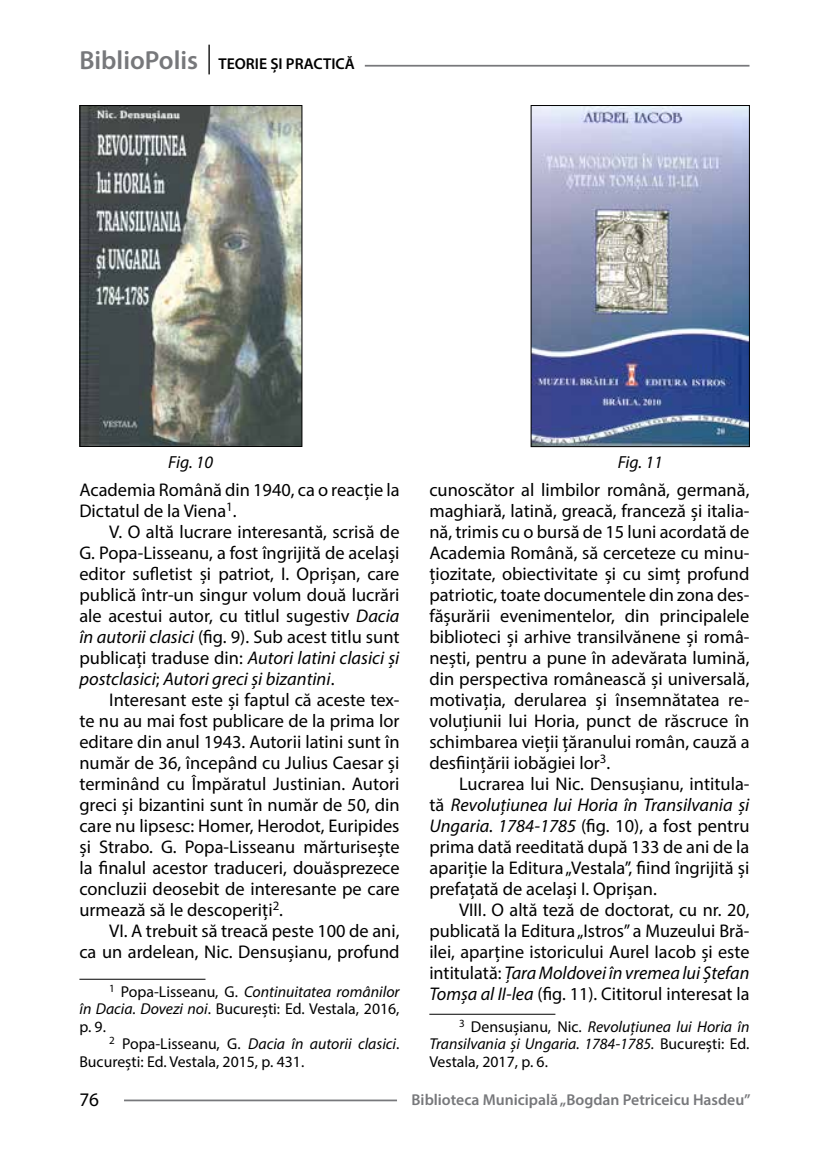
<style>
.page{position:relative;width:819px;height:1166px;background:#fff}
.page>*{position:absolute;margin:0;border:0;box-sizing:border-box;transform-origin:0 0}
.t1{font:19.25px "Myriad Pro";color:#000}
.t2{font:18.38px/21px "Myriad Pro";color:#000;text-align:justify}
.t3{font:italic 17.5px "Myriad Pro";color:#000}
.t4{font:15.75px/17.5px "Myriad Pro";color:#000;text-align:justify}
.t5{font:italic 15.75px/17.5px "Myriad Pro";color:#000;text-align:justify}
.t6{font:600 15.75px "Myriad Pro";color:#77787b}
.t7{font:600 15.75px "Myriad Pro";color:#000}
.s1{font-size:26.25px;color:#77787b}
.s2{font-style:italic}
.s3{font-style:normal}
</style>
<div class="page">
<hr style="left:124px;top:1099px;width:273px;height:2px;background:#77787b">
<hr style="left:208px;top:45px;width:2px;height:29px;background:#000">
<hr style="left:365px;top:65px;width:384px;height:2px;background:#77787b">
<hr style="left:79px;top:979px;width:126px;height:1px;background:#000">
<hr style="left:429px;top:1014px;width:126px;height:1px;background:#000">
<img style="left:82px;top:107px;width:218px;height:337px">
<div style="left:80px;top:105px;width:222px;height:341px;border:1px solid #000"></div>
<img style="left:533px;top:107px;width:214px;height:338px">
<div style="left:531px;top:105px;width:218px;height:342px;border:1px solid #000"></div>
<p class="t7" style="left:79px;top:54px;width:277px"><span class="s1">BiblioPolis</span> TEORIE ȘI PRACTICĂ</p>
<p class="t3" style="left:168px;top:452px;width:46px">Fig. 10</p>
<p class="t3" style="left:617px;top:452px;width:46px">Fig. 11</p>
<p class="t2" style="left:79px;top:479px;width:322px">Academia Română din 1940, ca o reacție la<br>Dictatul de la Viena<sup>1</sup>.</p>
<p class="t2" style="left:79px;top:521px;width:322px;text-indent:30px">V. O altă lucrare interesantă, scrisă de G. Popa-Lisseanu, a fost îngrijită de același editor sufletist și patriot, I. Oprișan, care publică într-un singur volum două lucrări ale acestui autor, cu titlul sugestiv <span class="s2">Dacia în autorii clasici</span> (fig. 9). Sub acest titlu sunt publicați traduse din: <span class="s2">Autori latini clasici și postclasici</span>; <span class="s2">Autori greci și bizantini</span>.</p>
<p class="t2" style="left:79px;top:689px;width:322px;text-indent:30px">Interesant este și faptul că aceste tex&shy;te nu au mai fost publicare de la prima lor editare din anul 1943. Autorii latini sunt în număr de 36, începând cu Julius Caesar și terminând cu Împăratul Justinian. Autori greci și bizantini sunt în număr de 50, din care nu lipsesc: Homer, Herodot, Euripides și Strabo. G. Popa-Lisseanu mărturisește la finalul acestor traduceri, douăsprezece concluzii deosebit de interesante pe care urmează să le descoperiți<sup>2</sup>.</p>
<p class="t2" style="left:79px;top:920px;width:321px;text-align:right">VI. A trebuit să treacă peste 100 de ani,<br>ca un ardelean, Nic. Densușianu, profund</p>
<p class="t4" style="left:79px;top:982px;width:321px;text-indent:30px"><sup>1</sup> Popa-Lisseanu, G. <span class="s2">Continuitatea românilor în Dacia. Dovezi noi</span>. București: Ed. Vestala, 2016, p. 9.</p>
<p class="t4" style="left:79px;top:1035px;width:321px;text-indent:30px"><sup>2</sup> Popa-Lisseanu, G. <span class="s2">Dacia în autorii clasici</span>.<br>București: Ed. Vestala, 2015, p. 431.</p>
<p class="t2" style="left:429px;top:479px;width:322px">cunoscător al limbilor română, germană, maghiară, latină, greacă, franceză și italia&shy;nă, trimis cu o bursă de 15 luni acordată de Academia Română, să cerceteze cu minu&shy;țiozitate, obiectivitate și cu simț profund patriotic, toate documentele din zona des&shy;fășurării evenimentelor, din principalele biblioteci și arhive transilvănene și româ&shy;nești, pentru a pune în adevărata lumină, din perspectiva românească și universală, motivația, derularea și însemnătatea re&shy;voluțiunii lui Horia, punct de răscruce în schimbarea vieții țăranului român, cauză a desființării iobăgiei lor<sup>3</sup>.</p>
<p class="t2" style="left:429px;top:773px;width:321px;text-indent:30px">Lucrarea lui Nic. Densușianu, intitula&shy;tă <span class="s2">Revoluțiunea lui Horia în Transilvania și Ungaria. 1784-1785</span> (fig. 10), a fost pentru prima dată reeditată după 133 de ani de la apariție la Editura „Vestala”, fiind îngrijită și prefațată de același I. Oprișan.</p>
<p class="t2" style="left:429px;top:899px;width:322px;text-indent:30px">VIII. O altă teză de doctorat, cu nr. 20, publicată la Editura „Istros” a Muzeului Bră&shy;ilei, aparține istoricului Aurel Iacob și este intitulată: <span class="s2">Țara Moldovei în vremea lui Ștefan Tomșa al II-lea</span> (fig. 11). Cititorul interesat la</p>
<p class="t5" style="left:429px;top:1017px;width:321px;text-indent:30px"><sup>3</sup> <span class="s3">Densușianu, Nic.</span> Revoluțiunea lui Horia în Transilvania și Ungaria. 1784-1785. <span class="s3">București: Ed.<br>Vestala, 2017, p. 6.</span></p>
<p class="t1" style="left:79px;top:1087px;width:21px">76</p>
<p class="t6" style="left:411px;top:1090px;width:340px">Biblioteca Municipală „Bogdan Petriceicu Hasdeu”</p>
</div>
